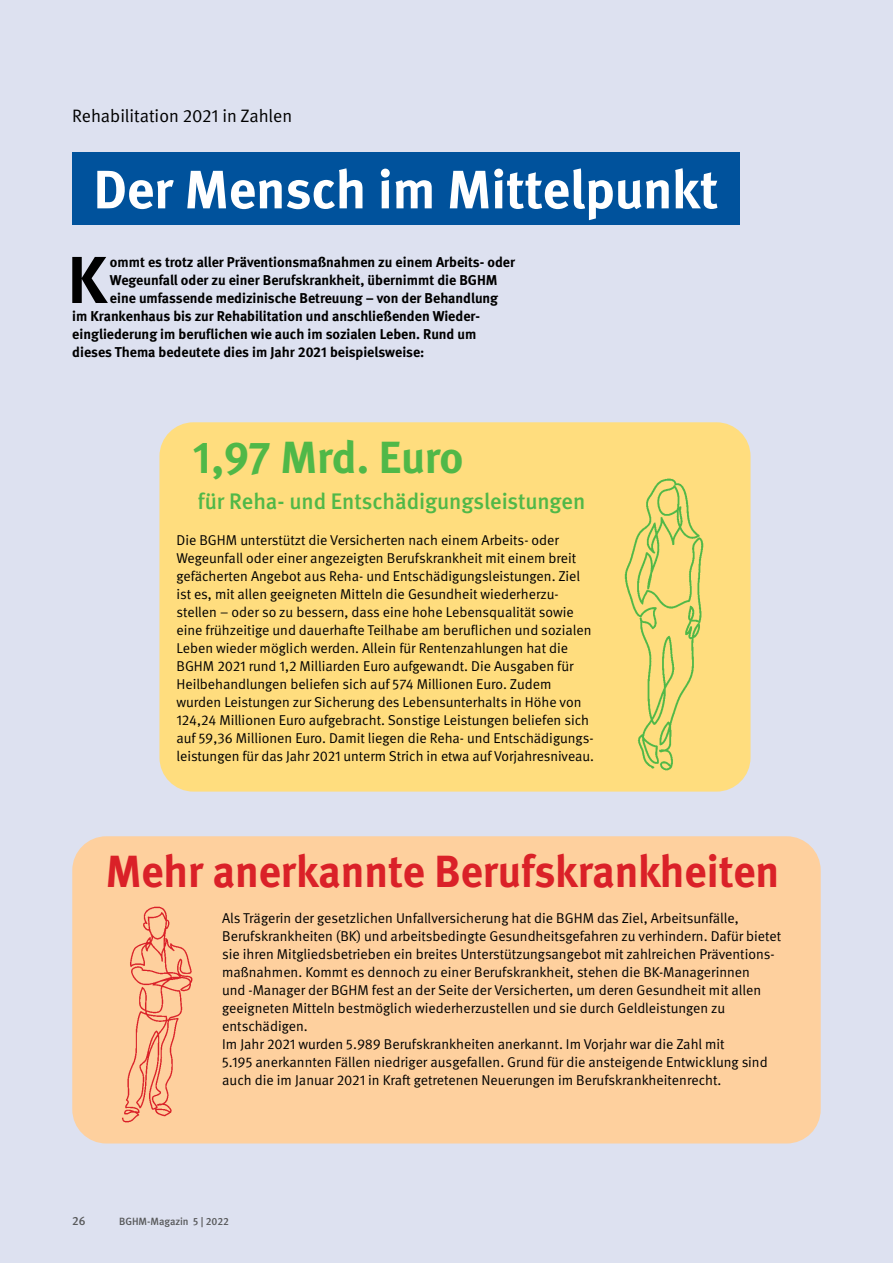
<style>
.page{position:relative;width:893px;height:1263px;background:#dde1f0}
.page>*{position:absolute;margin:0;border:0;box-sizing:border-box;transform-origin:0 0}
.t1{font:700 66.3px "DGUV Meta";color:#000}
.t2{font:700 54px "DGUV Meta";color:#fff}
.t3{font:700 45px "DGUV Meta";color:#da2128}
.t4{font:700 45px "DGUV Meta";letter-spacing:-.015em;color:#50b848}
.t5{font:500 22.5px "DGUV Meta";letter-spacing:-.005em;color:#50b848}
.t6{font:18px "DGUV Meta";color:#000}
.t7{font:14.25px/18px "DGUV Meta";color:#000}
.t8{font:700 14.25px "DGUV Meta";color:#000}
.t9{font:500 12px "DGUV Meta";color:#58595b}
.t10{font:500 10.5px "DGUV Meta";color:#58595b}
</style>
<div class="page">
<div style="left:72px;top:152px;width:668px;height:72px;background:#00529c"></div>
<div style="left:159px;top:422px;width:591px;height:370px;background:#ffdd7e;border-radius:34px"></div>
<div style="left:72px;top:836px;width:749px;height:307px;background:#fed09e;border-radius:34px"></div>
<img style="left:624px;top:478px;width:80px;height:293px">
<img style="left:122px;top:906px;width:71px;height:217px">
<div style="left:180px;top:1094px;width:39px;height:36px;background:#fed09e"></div>
<p class="t6" style="left:72px;top:106px;width:221px">Rehabilitation 2021 in Zahlen</p>
<h2 class="t2" style="left:94px;top:157px;width:626px">Der Mensch im Mittelpunkt</h2>
<h1 class="t1" style="left:68px;top:240px;width:40px">K</h1>
<p class="t8" style="left:110px;top:253px;width:407px">ommt es trotz aller Präventionsmaßnahmen zu einem Arbeits- oder</p>
<p class="t8" style="left:110px;top:271px;width:389px">Wegeunfall oder zu einer Berufskrankheit, übernimmt die BGHM</p>
<p class="t8" style="left:110px;top:290px;width:390px">eine umfassende medizinische Betreuung – von der Behandlung</p>
<p class="t8" style="left:72px;top:308px;width:407px">im Krankenhaus bis zur Rehabilitation und anschließenden Wieder--</p>
<p class="t8" style="left:72px;top:326px;width:406px">eingliederung im beruflichen wie auch im sozialen Leben. Rund um</p>
<p class="t8" style="left:72px;top:344px;width:354px">dieses Thema bedeutete dies im Jahr 2021 beispielsweise:</p>
<h3 class="t4" style="left:193px;top:431px;width:272px">1,97 Mrd. Euro</h3>
<h3 class="t5" style="left:198px;top:488px;width:389px">für Reha- und Entschädigungsleistungen</h3>
<p class="t7" style="left:176px;top:532px;width:419px">Die BGHM unterstützt die Versicherten nach einem Arbeits- oder Wegeunfall oder einer angezeigten Berufskrankheit mit einem breit gefächerten Angebot aus Reha- und Entschädigungsleistungen. Ziel ist es, mit allen geeigneten Mitteln die Gesundheit wiederherzu&shy;stellen – oder so zu bessern, dass eine hohe Lebensqualität sowie eine frühzeitige und dauerhafte Teilhabe am beruflichen und sozialen Leben wieder möglich werden. Allein für Rentenzahlungen hat die BGHM 2021 rund 1,2 Milliarden Euro aufgewandt. Die Ausgaben für Heilbehandlungen beliefen sich auf 574 Millionen Euro. Zudem wurden Leistungen zur Sicherung des Lebensunterhalts in Höhe von 124,24 Millionen Euro aufgebracht. Sonstige Leistungen beliefen sich auf 59,36 Millionen Euro. Damit liegen die Reha- und Entschädigungs&shy;leistungen für das Jahr 2021 unterm Strich in etwa auf Vorjahresniveau.</p>
<h3 class="t3" style="left:106px;top:845px;width:675px">Mehr anerkannte Berufskrankheiten</h3>
<p class="t7" style="left:222px;top:910px;width:560px">Als Trägerin der gesetzlichen Unfallversicherung hat die BGHM das Ziel, Arbeitsunfälle, Berufskrankheiten (BK) und arbeitsbedingte Gesundheitsgefahren zu verhindern. Dafür bietet sie ihren Mitgliedsbetrieben ein breites Unterstützungsangebot mit zahlreichen Präventions&shy;maßnahmen. Kommt es dennoch zu einer Berufskrankheit, stehen die BK-Managerinnen<br>und -Manager der BGHM fest an der Seite der Versicherten, um deren Gesundheit mit allen geeigneten Mitteln bestmöglich wiederherzustellen und sie durch Geldleistungen zu entschädigen.<br>Im Jahr 2021 wurden 5.989 Berufskrankheiten anerkannt. Im Vorjahr war die Zahl mit<br>5.195 anerkannten Fällen niedriger ausgefallen. Grund für die ansteigende Entwicklung sind auch die im Januar 2021 in Kraft getretenen Neuerungen im Berufskrankheitenrecht.</p>
<p class="t9" style="left:72px;top:1213px;width:15px">26</p>
<p class="t10" style="left:119px;top:1215px;width:111px">BGHM-Magazin 5 | 2022</p>
</div>
